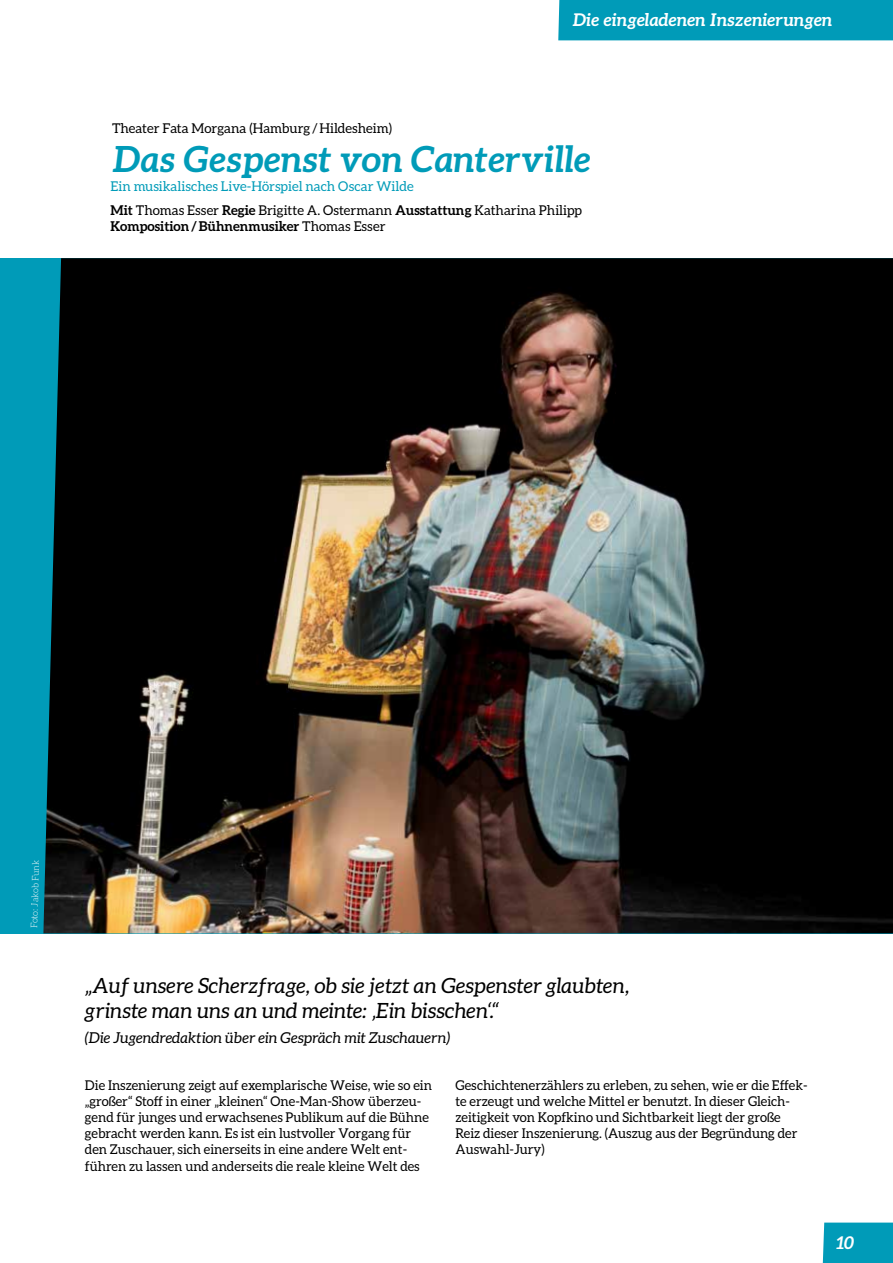
<style>
.page{position:relative;width:893px;height:1263px;background:#fff}
.page>*{position:absolute;margin:0;border:0;box-sizing:border-box;transform-origin:0 0}
.t1{font:italic 700 36px "Aleo";color:#009bb8}
.t2{font:italic 21px/25.2px "Aleo";color:#000}
.t3{font:italic 700 17.55px "Aleo";color:#fff}
.t4{font:italic 15px "Aleo";color:#000}
.t5{font:13.5px/16.2px "Aleo";color:#000}
.t6{font:700 13.5px "Aleo";color:#000}
.t7{font:300 9px "Aleo";color:#fff}
.s1{color:#009bb8}
.s2{font-weight:700}
.s3{font-weight:400}
</style>
<div class="page">
<div style="left:823px;top:1222px;width:70px;height:41px;background:#009bb8"></div>
<div style="left:0;top:258px;width:893px;height:675px;background:#009bb8"></div>
<img style="left:43px;top:258px;width:850px;height:675px">
<div style="left:558px;top:0;width:335px;height:40px;background:#009bb8"></div>
<p class="t3" style="left:572px;top:10px;width:261px">Die eingeladenen Inszenierungen</p>
<p class="t5" style="left:112px;top:120px;width:281px">Theater Fata Morgana (Hamburg/Hildesheim)</p>
<h1 class="t1" style="left:112px;top:138px;width:480px">Das Gespenst von Canterville</h1>
<p class="t5" style="left:111px;top:174px;width:473px;line-height:23.7px"><span class="s1">Ein musikalisches Live-Hörspiel nach Oscar Wilde<br></span><span class="s2">Mit</span> Thomas Esser <span class="s2">Regie</span> Brigitte A. Ostermann <span class="s2">Ausstattung</span> Katharina Philipp</p>
<p class="t6" style="left:111px;top:218px;width:276px">Komposition/Bühnenmusiker <span class="s3">Thomas Esser</span></p>
<p class="t7" style="left:29px;top:928px;width:70px;rotate:-88deg">Foto: Jakob Funk</p>
<h2 class="t2" style="left:85px;top:973px;width:546px">„Auf unsere Scherzfrage, ob sie jetzt an Gespenster glaubten, grinste man uns an und meinte: ‚Ein bisschen‘.“</h2>
<p class="t4" style="left:85px;top:1030px;width:367px">(Die Jugendredaktion über ein Gespräch mit Zuschauern)</p>
<p class="t5" style="left:85px;top:1076px;width:349px">Die Inszenierung zeigt auf exemplarische Weise, wie so ein „großer“ Stoff in einer „kleinen“ One-Man-Show überzeu&shy;gend für junges und erwachsenes Publikum auf die Bühne gebracht werden kann. Es ist ein lustvoller Vorgang für den Zuschauer, sich einerseits in eine andere Welt ent&shy;führen zu lassen und anderseits die reale kleine Welt des</p>
<p class="t5" style="left:455px;top:1076px;width:354px">Geschichtenerzählers zu erleben, zu sehen, wie er die Effek&shy;te erzeugt und welche Mittel er benutzt. In dieser Gleich&shy;zeitigkeit von Kopfkino und Sichtbarkeit liegt der große Reiz dieser Inszenierung. (Auszug aus der Begründung der Auswahl-Jury)</p>
<p class="t3" style="left:836px;top:1232px;width:20px">10</p>
</div>
